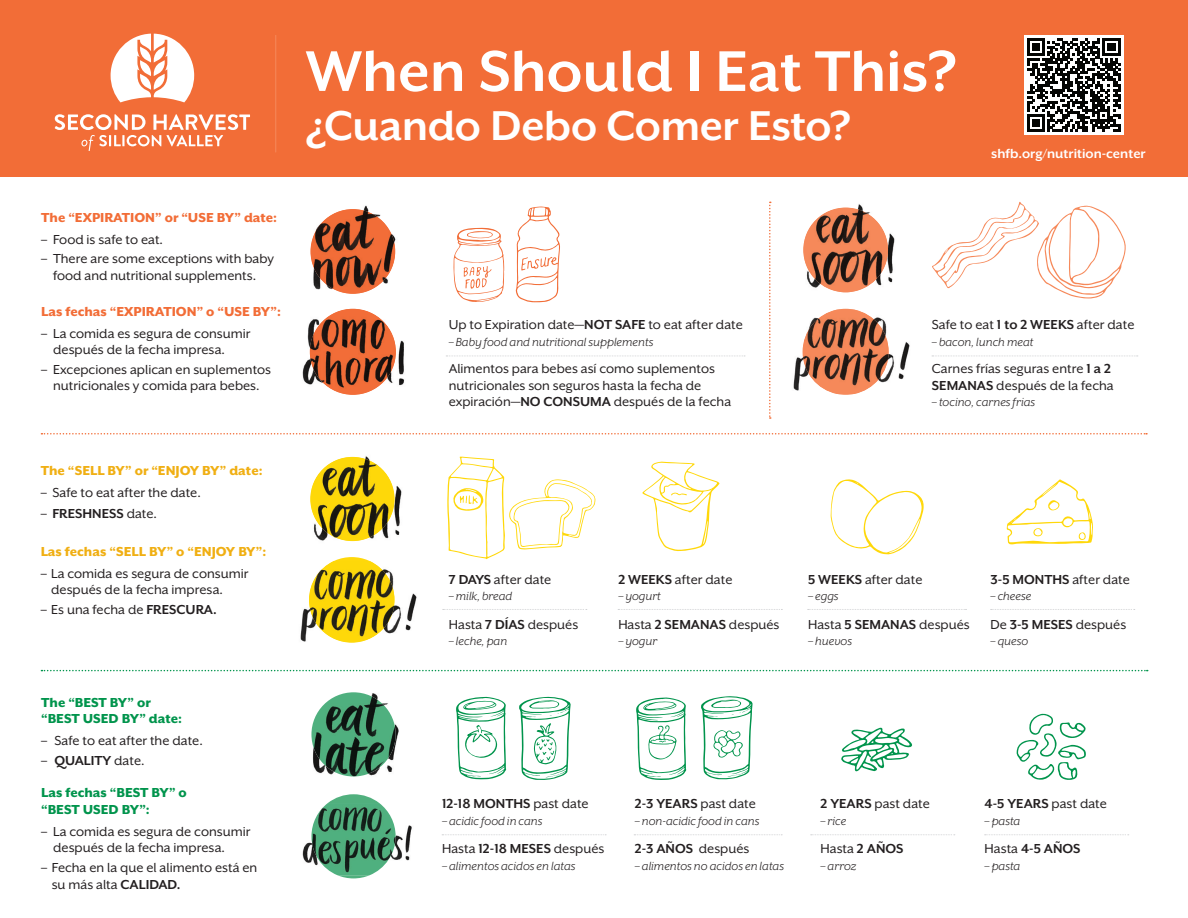
<style>
.page{position:relative;width:1188px;height:918px;background:#fff}
.page>*{position:absolute;margin:0;border:0;box-sizing:border-box;transform-origin:0 0}
.t1{font:700 66px "Mr Eaves XL San OT";color:#fff}
.t2{font:700 48px "Mr Eaves XL San OT";letter-spacing:-.01em;color:#fff}
.t3{font:15px/16.5px "Mr Eaves XL San OT";color:#231f20}
.t4{font:700 15px "Mr Eaves XL San OT";color:#231f20}
.t5{font:800 15px/16.5px "Mr Eaves XL San OT";color:#00944c}
.t6{font:800 15px "Mr Eaves XL San OT";color:#f26d37}
.t7{font:800 15px "Mr Eaves XL San OT";color:#f0af13}
.t8{font:700 15px "Mr Eaves XL San OT";color:#fff}
.t9{font:italic 13.5px "Mr Eaves XL San OT";color:#231f20}
.s1{font-weight:400}
.s2{font-weight:700}
.s3{font-weight:400;color:#231f20}
.s4{font-weight:700;color:#231f20}
</style>
<div class="page">
<div style="left:0;top:0;width:1188px;height:177px;background:#f26d37"></div>
<svg style="left:453px;top:228px;width:51px;height:74px"></svg>
<svg style="left:516px;top:206px;width:44px;height:96px"></svg>
<svg style="left:932px;top:202px;width:194px;height:97px"></svg>
<svg style="left:447px;top:457px;width:149px;height:102px"></svg>
<svg style="left:642px;top:461px;width:78px;height:90px"></svg>
<svg style="left:831px;top:479px;width:93px;height:76px"></svg>
<svg style="left:1007px;top:479px;width:86px;height:65px"></svg>
<svg style="left:519px;top:697px;width:52px;height:83px"></svg>
<svg style="left:636px;top:697px;width:50px;height:83px"></svg>
<svg style="left:841px;top:727px;width:71px;height:45px"></svg>
<svg style="left:1017px;top:713px;width:69px;height:67px"></svg>
<img style="left:804px;top:204px;width:91px;height:88px">
<img style="left:803px;top:208px;width:85px;height:84px;border-radius:42px">
<svg style="left:328px;top:794px;width:51px;height:84px"></svg>
<img style="left:311px;top:692px;width:88px;height:85px">
<img style="left:311px;top:692px;width:85px;height:84px;border-radius:42px">
<svg style="left:41px;top:433px;width:1106px;height:2px"></svg>
<svg style="left:41px;top:670px;width:1107px;height:1px"></svg>
<img style="left:310px;top:456px;width:92px;height:86px">
<img style="left:310px;top:457px;width:85px;height:84px;border-radius:42px">
<svg style="left:769px;top:202px;width:2px;height:217px"></svg>
<svg style="left:456px;top:697px;width:50px;height:82px"></svg>
<svg style="left:701px;top:696px;width:52px;height:83px"></svg>
<svg style="left:55px;top:114px;width:195px;height:37px"></svg>
<svg style="left:111px;top:34px;width:83px;height:68px"></svg>
<svg style="left:443px;top:609px;width:144px;height:1px"></svg>
<svg style="left:442px;top:834px;width:164px;height:1px"></svg>
<svg style="left:446px;top:356px;width:299px;height:1px"></svg>
<svg style="left:932px;top:356px;width:206px;height:1px"></svg>
<svg style="left:618px;top:609px;width:164px;height:1px"></svg>
<svg style="left:634px;top:834px;width:148px;height:1px"></svg>
<svg style="left:808px;top:609px;width:159px;height:1px"></svg>
<svg style="left:811px;top:834px;width:144px;height:1px"></svg>
<svg style="left:991px;top:609px;width:144px;height:1px"></svg>
<svg style="left:985px;top:834px;width:144px;height:1px"></svg>
<img style="left:302px;top:308px;width:102px;height:87px">
<img style="left:310px;top:309px;width:86px;height:86px;border-radius:43px">
<img style="left:793px;top:342px;width:117px;height:49px">
<img style="left:803px;top:310px;width:86px;height:84px">
<img style="left:300px;top:593px;width:117px;height:49px">
<img style="left:309px;top:561px;width:86px;height:82px">
<img style="left:302px;top:825px;width:110px;height:38px">
<img style="left:311px;top:803px;width:85px;height:72px">
<img style="left:310px;top:205px;width:86px;height:89px">
<img style="left:311px;top:209px;width:84px;height:85px;border-radius:42px">
<svg style="left:1024px;top:35px;width:100px;height:100px"></svg>
<svg style="left:1027px;top:39px;width:93px;height:92px;background:#686968"></svg>
<hr style="left:275px;top:35px;width:1px;height:117px;background:#f6895a">
<p class="t6" style="left:41px;top:210px;width:237px">The “EXPIRATION” or “USE BY” date:</p>
<p class="t3" style="left:41px;top:231px;width:123px">– Food is safe to eat.</p>
<p class="t3" style="left:41px;top:251px;width:234px;text-align:center">– There are some exceptions with baby food and nutritional supplements.</p>
<p class="t6" style="left:41px;top:304px;width:241px">Las fechas “EXPIRATION” o “USE BY”:</p>
<p class="t3" style="left:53px;top:325px;width:199px;text-indent:-12px">– La comida es segura de consumir después de la fecha impresa.</p>
<p class="t3" style="left:41px;top:361px;width:231px;text-align:center">– Excepciones aplican en suplementos nutricionales y comida para bebes.</p>
<p class="t7" style="left:41px;top:463px;width:223px">The “SELL BY” or “ENJOY BY” date:</p>
<p class="t3" style="left:41px;top:484px;width:162px">– Safe to eat after the date.</p>
<p class="t4" style="left:41px;top:506px;width:118px"><span class="s1">–</span> FRESHNESS <span class="s1">date.</span></p>
<p class="t7" style="left:41px;top:544px;width:227px">Las fechas “SELL BY” o “ENJOY BY”:</p>
<p class="t3" style="left:51px;top:565px;width:199px;text-indent:-11px">– La comida es segura de consumir después de la fecha impresa.</p>
<p class="t3" style="left:41px;top:601px;width:177px">– Es una fecha de <span class="s2">FRESCURA.</span></p>
<p class="t5" style="left:41px;top:694px;width:142px">The “BEST BY” or “BEST USED BY” date:</p>
<p class="t3" style="left:41px;top:732px;width:163px">– Safe to eat after the date.</p>
<p class="t5" style="left:41px;top:744px;width:147px;line-height:32.7px"><span class="s3">–</span> <span class="s4">QUALITY</span> <span class="s3">date.<br></span>Las fechas “BEST BY” o</p>
<p class="t5" style="left:41px;top:801px;width:110px">“BEST USED BY”:</p>
<p class="t3" style="left:53px;top:823px;width:199px;text-indent:-12px">– La comida es segura de consumir después de la fecha impresa.</p>
<p class="t3" style="left:52px;top:859px;width:207px;text-indent:-10px">– Fecha en la que el alimento está en su más alta <span class="s2">CALIDAD.</span></p>
<h1 class="t1" style="left:306px;top:38px;width:653px">When Should I Eat This?</h1>
<h2 class="t2" style="left:306px;top:102px;width:547px">¿Cuando Debo Comer Esto?</h2>
<p class="t8" style="left:991px;top:146px;width:156px">shfb.org/nutrition-center</p>
<p class="t3" style="left:449px;top:317px;width:296px">Up to Expiration date—<span class="s2">NOT SAFE</span> to eat after date</p>
<p class="t9" style="left:449px;top:335px;width:206px">– Baby food and nutritional supplements</p>
<p class="t3" style="left:449px;top:360px;width:284px">Alimentos para bebes así como suplementos nutricionales son seguros hasta la fecha de expiración—<span class="s2">NO CONSUMA</span> después de la fecha</p>
<p class="t3" style="left:932px;top:317px;width:204px">Safe to eat <span class="s2">1 to 2 WEEKS</span> after date</p>
<p class="t9" style="left:932px;top:335px;width:103px">– bacon, lunch meat</p>
<p class="t3" style="left:932px;top:360px;width:183px">Carnes frías seguras entre <span class="s2">1 a 2<br>SEMANAS</span> después de la fecha</p>
<p class="t9" style="left:932px;top:395px;width:105px">– tocino, carnes frias</p>
<p class="t3" style="left:449px;top:571px;width:104px"><span class="s2">7 DAYS</span> after date</p>
<p class="t9" style="left:449px;top:589px;width:65px">– milk, bread</p>
<p class="t3" style="left:449px;top:616px;width:131px">Hasta <span class="s2">7 DÍAS</span> después</p>
<p class="t9" style="left:449px;top:635px;width:60px">– leche, pan</p>
<p class="t3" style="left:618px;top:571px;width:116px"><span class="s2">2 WEEKS</span> after date</p>
<p class="t9" style="left:618px;top:589px;width:44px">– yogurt</p>
<p class="t3" style="left:618px;top:616px;width:163px">Hasta <span class="s2">2 SEMANAS</span> después</p>
<p class="t9" style="left:618px;top:635px;width:40px">– yogur</p>
<p class="t3" style="left:808px;top:571px;width:116px"><span class="s2">5 WEEKS</span> after date</p>
<p class="t9" style="left:808px;top:589px;width:32px">– eggs</p>
<p class="t3" style="left:808px;top:616px;width:163px">Hasta <span class="s2">5 SEMANAS</span> después</p>
<p class="t9" style="left:808px;top:635px;width:45px">– huevos</p>
<p class="t4" style="left:991px;top:572px;width:141px">3-5 MONTHS <span class="s1">after date</span></p>
<p class="t9" style="left:991px;top:589px;width:42px">– cheese</p>
<p class="t3" style="left:991px;top:616px;width:137px">De <span class="s2">3-5 MESES</span> después</p>
<p class="t9" style="left:991px;top:635px;width:39px">– queso</p>
<p class="t4" style="left:442px;top:796px;width:148px">12-18 MONTHS <span class="s1">past date</span></p>
<p class="t9" style="left:442px;top:814px;width:102px">– acidic food in cans</p>
<p class="t3" style="left:442px;top:841px;width:164px">Hasta <span class="s2">12-18 MESES</span> después</p>
<p class="t9" style="left:442px;top:859px;width:135px">– alimentos acidos en latas</p>
<p class="t4" style="left:635px;top:796px;width:123px">2-3 YEARS <span class="s1">past date</span></p>
<p class="t9" style="left:635px;top:814px;width:126px">– non-acidic food in cans</p>
<p class="t4" style="left:635px;top:841px;width:116px">2-3 AÑOS <span class="s1">después</span></p>
<p class="t9" style="left:635px;top:859px;width:151px">– alimentos no acidos en latas</p>
<p class="t3" style="left:821px;top:796px;width:111px"><span class="s2">2 YEARS</span> past date</p>
<p class="t9" style="left:821px;top:814px;width:27px">– rice</p>
<p class="t3" style="left:821px;top:841px;width:84px">Hasta <span class="s2">2 AÑOS</span></p>
<p class="t9" style="left:821px;top:859px;width:37px">– arroz</p>
<p class="t4" style="left:985px;top:796px;width:124px">4-5 YEARS <span class="s1">past date</span></p>
<p class="t9" style="left:985px;top:814px;width:37px">– pasta</p>
<p class="t4" style="left:985px;top:841px;width:97px"><span class="s1">Hasta</span> 4-5 AÑOS</p>
<p class="t9" style="left:985px;top:859px;width:37px">– pasta</p>
</div>
